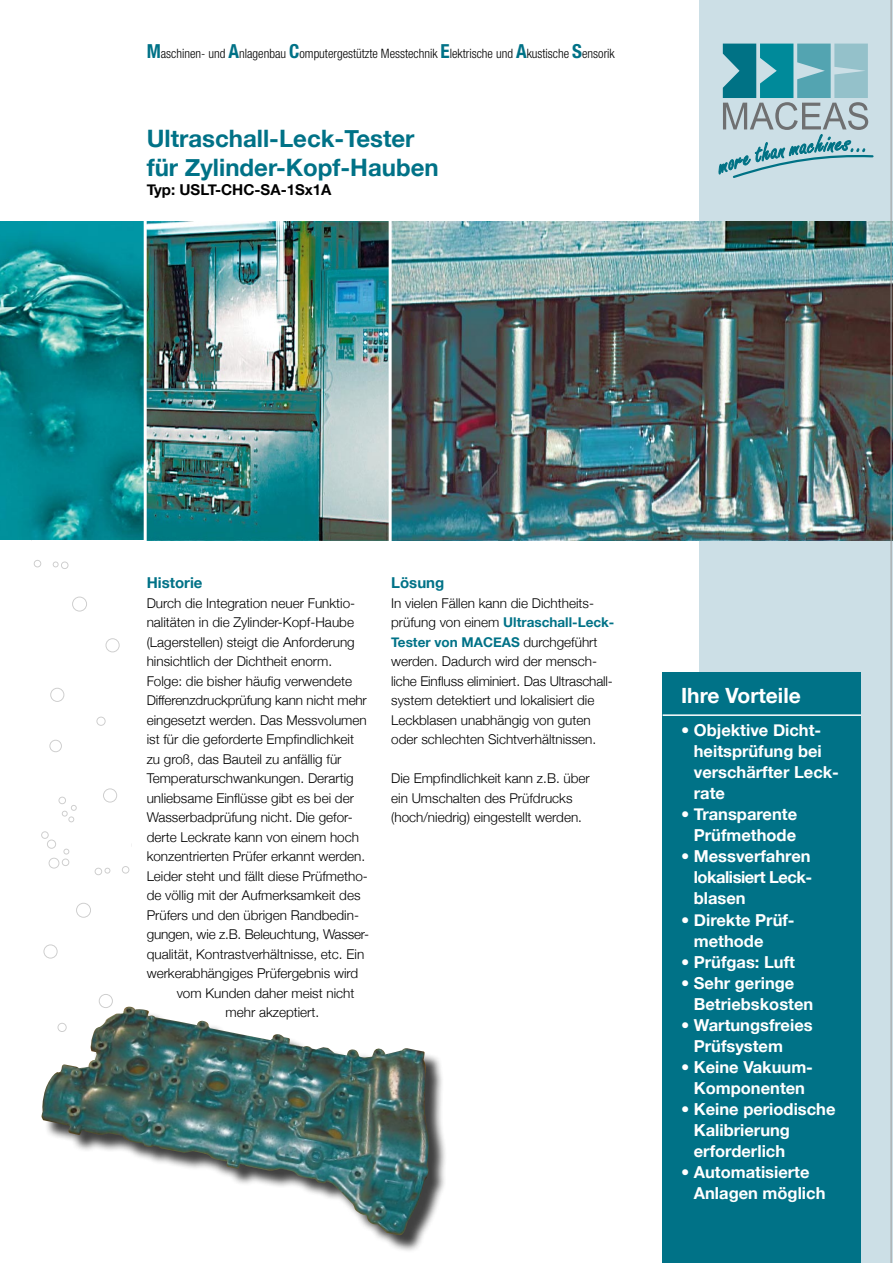
<style>
.page{position:relative;width:893px;height:1263px;background:#fff}
.page>*{position:absolute;margin:0;border:0;box-sizing:border-box;transform-origin:0 0}
.t1{font:700 24px/28.8px "Helvetica Neue";color:#007287}
.t2{font:700 21px "Helvetica Neue";color:#fff}
.t3{font:700 16.5px/21px "Helvetica Neue";color:#fff}
.t4{font:700 15px "Helvetica Neue";color:#000}
.t5{font:700 15px "Helvetica Neue";color:#007287}
.t6{font:300 13.5px/19.5px "Helvetica Neue";color:#000}
.t7{font:300 condensed 12.9px "Helvetica Neue";color:#000}
.s1{font-weight:700;font-size:19.35px;color:#007287}
.s2{font-weight:700;color:#007287}
</style>
<div class="page">
<div style="left:76px;top:903px;width:15px;height:14px;border:1px solid #000;border-radius:50%"></div>
<div style="left:99px;top:994px;width:14px;height:14px;border:1px solid #000;border-radius:50%"></div>
<div style="left:122px;top:866px;width:7px;height:7px;border:1px solid #000;border-radius:50%"></div>
<svg style="left:105px;top:868px;width:5px;height:5px"></svg>
<div style="left:95px;top:868px;width:7px;height:7px;border:1px solid #000;border-radius:50%"></div>
<div style="left:44px;top:945px;width:13px;height:13px;border:1px solid #000;border-radius:50%"></div>
<div style="left:72px;top:597px;width:15px;height:14px;border:1px solid #000;border-radius:50%"></div>
<div style="left:50px;top:688px;width:14px;height:14px;border:1px solid #000;border-radius:50%"></div>
<div style="left:50px;top:740px;width:12px;height:12px;border:1px solid #000;border-radius:50%"></div>
<div style="left:97px;top:717px;width:8px;height:9px;border:1px solid #000;border-radius:50%"></div>
<div style="left:103px;top:789px;width:14px;height:13px;border:1px solid #000;border-radius:50%"></div>
<div style="left:59px;top:797px;width:7px;height:7px;border:1px solid #000;border-radius:50%"></div>
<svg style="left:62px;top:805px;width:15px;height:17px"></svg>
<div style="left:47px;top:840px;width:9px;height:8px;border:1px solid #000;border-radius:50%"></div>
<div style="left:41px;top:831px;width:7px;height:8px;border:1px solid #000;border-radius:50%"></div>
<div style="left:49px;top:858px;width:10px;height:10px;border:1px solid #000;border-radius:50%"></div>
<div style="left:62px;top:859px;width:7px;height:7px;border:1px solid #000;border-radius:50%"></div>
<svg style="left:64px;top:849px;width:5px;height:5px"></svg>
<div style="left:34px;top:560px;width:7px;height:7px;border:1px solid #000;border-radius:50%"></div>
<svg style="left:53px;top:562px;width:5px;height:5px"></svg>
<div style="left:61px;top:562px;width:7px;height:7px;border:1px solid #000;border-radius:50%"></div>
<div style="left:106px;top:638px;width:13px;height:14px;border:1px solid #000;border-radius:50%"></div>
<div style="left:699px;top:0;width:194px;height:1263px;background:#ccdfe6"></div>
<img style="left:147px;top:221px;width:242px;height:319px">
<img style="left:392px;top:221px;width:501px;height:319px">
<img style="left:41px;top:1013px;width:389px;height:222px">
<img style="left:0;top:221px;width:144px;height:319px">
<svg style="left:718px;top:44px;width:156px;height:134px"></svg>
<div style="left:663px;top:672px;width:198px;height:591px;background:#007287"></div>
<hr style="left:663px;top:714px;width:198px;height:2px;background:#fff">
<hr style="left:891px;top:0;width:1px;height:1263px;background:#9c9c9c">
<p class="t7" style="left:147px;top:46px;width:470px"><span class="s1">M</span>aschinen- und <span class="s1">A</span>nlagenbau <span class="s1">C</span>omputergestützte Messtechnik <span class="s1">E</span>lektrische und <span class="s1">A</span>kustische <span class="s1">S</span>ensorik</p>
<h1 class="t1" style="left:147px;top:123px;width:293px">Ultraschall-Leck-Tester für Zylinder-Kopf-Hauben</h1>
<p class="t4" style="left:147px;top:180px;width:186px">Typ: USLT-CHC-SA-1Sx1A</p>
<p class="t5" style="left:147px;top:574px;width:57px">Historie</p>
<p class="t6" style="left:147px;top:593px;width:210px">Durch die Integration neuer Funktio-</p>
<p class="t6" style="left:147px;top:613px;width:209px">nalitäten in die Zylinder-Kopf-Haube</p>
<p class="t6" style="left:147px;top:632px;width:210px">(Lagerstellen) steigt die Anforderung</p>
<p class="t6" style="left:147px;top:652px;width:187px">hinsichtlich der Dichtheit enorm.</p>
<p class="t6" style="left:147px;top:671px;width:207px">Folge: die bisher häufig verwendete</p>
<p class="t6" style="left:147px;top:690px;width:222px">Differenzdruckprüfung kann nicht mehr</p>
<p class="t6" style="left:147px;top:710px;width:222px">eingesetzt werden. Das Messvolumen</p>
<p class="t6" style="left:147px;top:729px;width:209px">ist für die geforderte Empfindlichkeit</p>
<p class="t6" style="left:147px;top:749px;width:196px">zu groß, das Bauteil zu anfällig für</p>
<p class="t6" style="left:147px;top:768px;width:209px">Temperaturschwankungen. Derartig</p>
<p class="t6" style="left:147px;top:788px;width:209px">unliebsame Einflüsse gibt es bei der</p>
<p class="t6" style="left:147px;top:807px;width:208px">Wasserbadprüfung nicht. Die gefor-</p>
<p class="t6" style="left:147px;top:827px;width:214px">derte Leckrate kann von einem hoch</p>
<p class="t6" style="left:147px;top:846px;width:220px">konzentrierten Prüfer erkannt werden.</p>
<p class="t6" style="left:147px;top:866px;width:223px">Leider steht und fällt diese Prüfmetho-</p>
<p class="t6" style="left:147px;top:885px;width:215px">de völlig mit der Aufmerksamkeit des</p>
<p class="t6" style="left:147px;top:905px;width:214px">Prüfers und den übrigen Randbedin-</p>
<p class="t6" style="left:147px;top:924px;width:224px">gungen, wie z.B. Beleuchtung, Wasser-</p>
<p class="t6" style="left:147px;top:944px;width:219px">qualität, Kontrastverhältnisse, etc. Ein</p>
<p class="t6" style="left:147px;top:963px;width:213px">werkerabhängiges Prüfergebnis wird</p>
<p class="t6" style="left:177px;top:983px;width:179px">vom Kunden daher meist nicht</p>
<p class="t6" style="left:226px;top:1002px;width:95px">mehr akzeptiert.</p>
<p class="t5" style="left:391px;top:574px;width:55px">Lösung</p>
<p class="t6" style="left:391px;top:593px;width:225px">In vielen Fällen kann die Dichtheits&shy;prüfung von einem <span class="s2">Ultraschall-Leck-Tester von MACEAS</span> durchgeführt werden. Dadurch wird der mensch&shy;liche Einfluss eliminiert. Das Ultraschall&shy;system detektiert und lokalisiert die Leckblasen unabhängig von guten oder schlechten Sichtverhältnissen.</p>
<p class="t6" style="left:391px;top:768px;width:200px">Die Empfindlichkeit kann z.B. über ein Umschalten des Prüfdrucks (hoch/niedrig) eingestellt werden.</p>
<h2 class="t2" style="left:681px;top:683px;width:121px">Ihre Vorteile</h2>
<p class="t3" style="left:694px;top:720px;width:147px;text-indent:-13px">• Objektive Dicht&shy;heitsprüfung bei verschärfter Leck&shy;rate</p>
<p class="t3" style="left:681px;top:804px;width:118px;text-align:right">• Transparente<br>Prüfmethode</p>
<p class="t3" style="left:694px;top:846px;width:120px;text-align:justify;text-indent:-13px">• Messverfahren lokalisiert Leck&shy;blasen</p>
<p class="t3" style="left:694px;top:909px;width:102px;text-indent:-13px">• Direkte Prüf&shy;methode</p>
<p class="t3" style="left:681px;top:951px;width:115px">• Prüfgas: Luft</p>
<p class="t3" style="left:694px;top:972px;width:121px;text-indent:-13px">• Sehr geringe<br>Betriebskosten</p>
<p class="t3" style="left:694px;top:1014px;width:120px;text-indent:-13px">• Wartungsfreies<br>Prüfsystem</p>
<p class="t3" style="left:681px;top:1056px;width:133px;text-align:center">• Keine Vakuum-<br>Komponenten</p>
<p class="t3" style="left:694px;top:1098px;width:143px;text-indent:-13px">• Keine periodische<br>Kalibrierung erforderlich</p>
<p class="t3" style="left:694px;top:1161px;width:133px;text-indent:-13px">• Automatisierte<br>Anlagen möglich</p>
</div>
